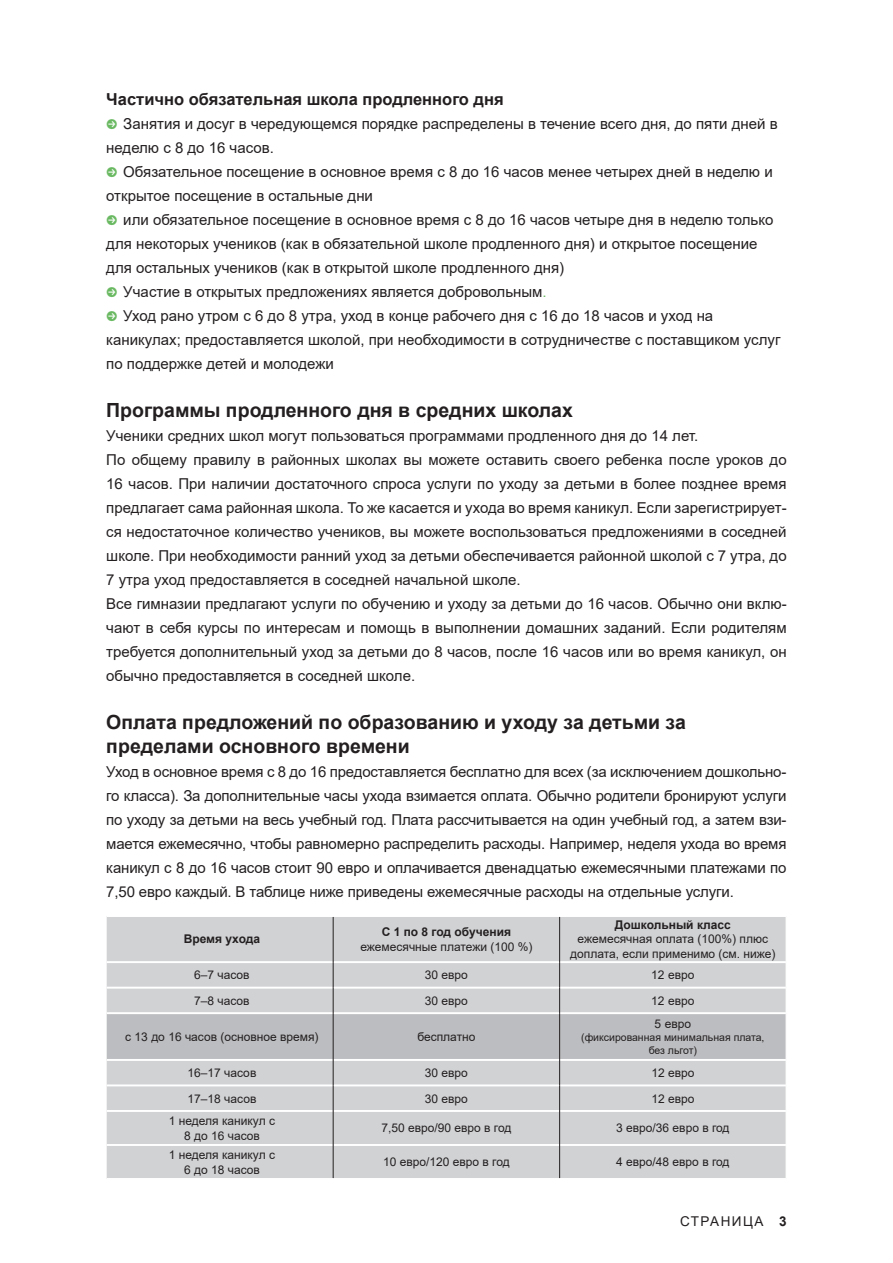
<style>
.page{position:relative;width:893px;height:1263px;background:#fff}
.page>*{position:absolute;margin:0;border:0;box-sizing:border-box;transform-origin:0 0}
.t1{font:700 19.5px/24px "Arial";color:#231f20}
.t2{font:700 16.5px "Arial";color:#231f20}
.t3{font:15px/24px "Arial";color:#231f20}
.t4{font:13.5px "Arial";letter-spacing:.11em;color:#231f20}
.t5{font:12px/14.4px "Arial";color:#231f20;text-align:center}
.t6{font:700 12px "Arial";color:#231f20}
.t7{font:10.5px/12.6px "Arial";color:#231f20;text-align:center}
.s1{color:#6ab962}
.s2{font-weight:700}
</style>
<div class="page">
<div style="left:107px;top:917px;width:679px;height:261px;background:#d1d2d4"></div>
<hr style="left:107px;top:961px;width:226px;height:2px;background:#fff">
<hr style="left:333px;top:961px;width:226px;height:2px;background:#fff">
<hr style="left:560px;top:961px;width:226px;height:2px;background:#fff">
<hr style="left:107px;top:1110px;width:226px;height:2px;background:#fff">
<hr style="left:333px;top:1110px;width:226px;height:2px;background:#fff">
<hr style="left:560px;top:1110px;width:226px;height:2px;background:#fff">
<hr style="left:107px;top:1144px;width:226px;height:2px;background:#fff">
<hr style="left:333px;top:1144px;width:226px;height:2px;background:#fff">
<hr style="left:560px;top:1144px;width:226px;height:2px;background:#fff">
<hr style="left:333px;top:917px;width:1px;height:45px;background:#231f20">
<hr style="left:559px;top:917px;width:1px;height:45px;background:#231f20">
<svg style="left:107px;top:962px;width:679px;height:149px;background:#cdced0"></svg>
<hr style="left:333px;top:1111px;width:1px;height:34px;background:#231f20">
<hr style="left:559px;top:1111px;width:1px;height:34px;background:#231f20">
<hr style="left:333px;top:1145px;width:1px;height:33px;background:#231f20">
<hr style="left:559px;top:1145px;width:1px;height:33px;background:#231f20">
<p class="t2" style="left:106px;top:88px;width:399px">Частично обязательная школа продленного дня</p>
<p class="t3" style="left:106px;top:112px;width:673px;text-indent:17px">Занятия и досуг в чередующемся порядке распределены в течение всего дня, до пяти дней в неделю с 8 до 16 часов.</p>
<p class="t3" style="left:106px;top:160px;width:668px;text-indent:17px">Обязательное посещение в основное время с 8 до 16 часов менее четырех дней в неделю и открытое посещение в остальные дни</p>
<p class="t3" style="left:123px;top:208px;width:652px">или обязательное посещение в основное время с 8 до 16 часов четыре дня в неделю только</p>
<p class="t3" style="left:106px;top:232px;width:653px">для некоторых учеников (как в обязательной школе продленного дня) и открытое посещение</p>
<p class="t3" style="left:106px;top:256px;width:459px">для остальных учеников (как в открытой школе продленного дня)</p>
<p class="t3" style="left:123px;top:280px;width:425px">Участие в открытых предложениях является добровольным<span class="s1">.</span></p>
<p class="t3" style="left:123px;top:304px;width:591px">Уход рано утром с 6 до 8 утра, уход в конце рабочего дня с 16 до 18 часов и уход на</p>
<p class="t3" style="left:106px;top:328px;width:676px">каникулах; предоставляется школой, при необходимости в сотрудничестве с поставщиком услуг</p>
<p class="t3" style="left:106px;top:352px;width:229px">по поддержке детей и молодежи</p>
<h1 class="t1" style="left:106px;top:398px;width:468px">Программы продленного дня в средних школах</h1>
<p class="t3" style="left:106px;top:424px;width:682px">Ученики средних школ могут пользоваться программами продленного дня до 14 лет.<br>По общему правилу в районных школах вы можете оставить своего ребенка после уроков до 16 часов. При наличии достаточного спроса услуги по уходу за детьми в более позднее время предлагает сама районная школа. То же касается и ухода во время каникул. Если зарегистрирует&shy;ся недостаточное количество учеников, вы можете воспользоваться предложениями в соседней школе. При необходимости ранний уход за детьми обеспечивается районной школой с 7 утра, до 7 утра уход предоставляется в соседней начальной школе.<br>Все гимназии предлагают услуги по обучению и уходу за детьми до 16 часов. Обычно они вклю&shy;чают в себя курсы по интересам и помощь в выполнении домашних заданий. Если родителям требуется дополнительный уход за детьми до 8 часов, после 16 часов или во время каникул, он обычно предоставляется в соседней школе.</p>
<h1 class="t1" style="left:106px;top:710px;width:581px">Оплата предложений по образованию и уходу за детьми за пределами основного времени</h1>
<p class="t3" style="left:106px;top:760px;width:682px;text-align:justify">Уход в основное время с 8 до 16 предоставляется бесплатно для всех (за исключением дошкольно&shy;го класса). За дополнительные часы ухода взимается оплата. Обычно родители бронируют услуги по уходу за детьми на весь учебный год. Плата рассчитывается на один учебный год, а затем взи&shy;мается ежемесячно, чтобы равномерно распределить расходы. Например, неделя ухода во время каникул с 8 до 16 часов стоит 90 евро и оплачивается двенадцатью ежемесячными платежами по 7,50 евро каждый. В таблице ниже приведены ежемесячные расходы на отдельные услуги.</p>
<p class="t6" style="left:184px;top:931px;width:78px">Время ухода</p>
<p class="t6" style="left:615px;top:916px;width:117px">Дошкольный класс</p>
<p class="t5" style="left:570px;top:932px;width:207px">ежемесячная оплата (100%) плюс доплата, если применимо (см. ниже)</p>
<p class="t6" style="left:382px;top:923px;width:131px">С 1 по 8 год обучения</p>
<p class="t5" style="left:360px;top:939px;width:174px">ежемесячные платежи (100 %)</p>
<p class="t5" style="left:194px;top:968px;width:57px">6–7 часов</p>
<p class="t5" style="left:425px;top:968px;width:45px">30 евро</p>
<p class="t5" style="left:651px;top:968px;width:45px">12 евро</p>
<p class="t5" style="left:194px;top:993px;width:57px">7–8 часов</p>
<p class="t5" style="left:425px;top:993px;width:45px">30 евро</p>
<p class="t5" style="left:651px;top:993px;width:45px">12 евро</p>
<p class="t5" style="left:125px;top:1029px;width:195px">с 13 до 16 часов (основное время)</p>
<p class="t5" style="left:417px;top:1029px;width:60px">бесплатно</p>
<p class="t5" style="left:655px;top:1017px;width:38px">5 евро</p>
<p class="t7" style="left:581px;top:1031px;width:185px">(фиксированная минимальная плата, без льгот)</p>
<p class="t5" style="left:188px;top:1065px;width:70px">16–17 часов</p>
<p class="t5" style="left:425px;top:1065px;width:45px">30 евро</p>
<p class="t5" style="left:651px;top:1065px;width:45px">12 евро</p>
<p class="t5" style="left:188px;top:1091px;width:70px">17–18 часов</p>
<p class="t5" style="left:425px;top:1091px;width:45px">30 евро</p>
<p class="t5" style="left:651px;top:1091px;width:45px">12 евро</p>
<p class="t5" style="left:169px;top:1114px;width:108px">1 неделя каникул с<br>8 до 16 часов</p>
<p class="t5" style="left:381px;top:1121px;width:132px">7,50 евро/90 евро в год</p>
<p class="t5" style="left:616px;top:1121px;width:115px">3 евро/36 евро в год</p>
<p class="t5" style="left:169px;top:1148px;width:108px">1 неделя каникул с<br>6 до 18 часов</p>
<p class="t5" style="left:383px;top:1155px;width:128px">10 евро/120 евро в год</p>
<p class="t5" style="left:616px;top:1155px;width:115px">4 евро/48 евро в год</p>
<p class="t4" style="left:680px;top:1212px;width:108px">СТРАНИЦА <span class="s2">3</span></p>
</div>
